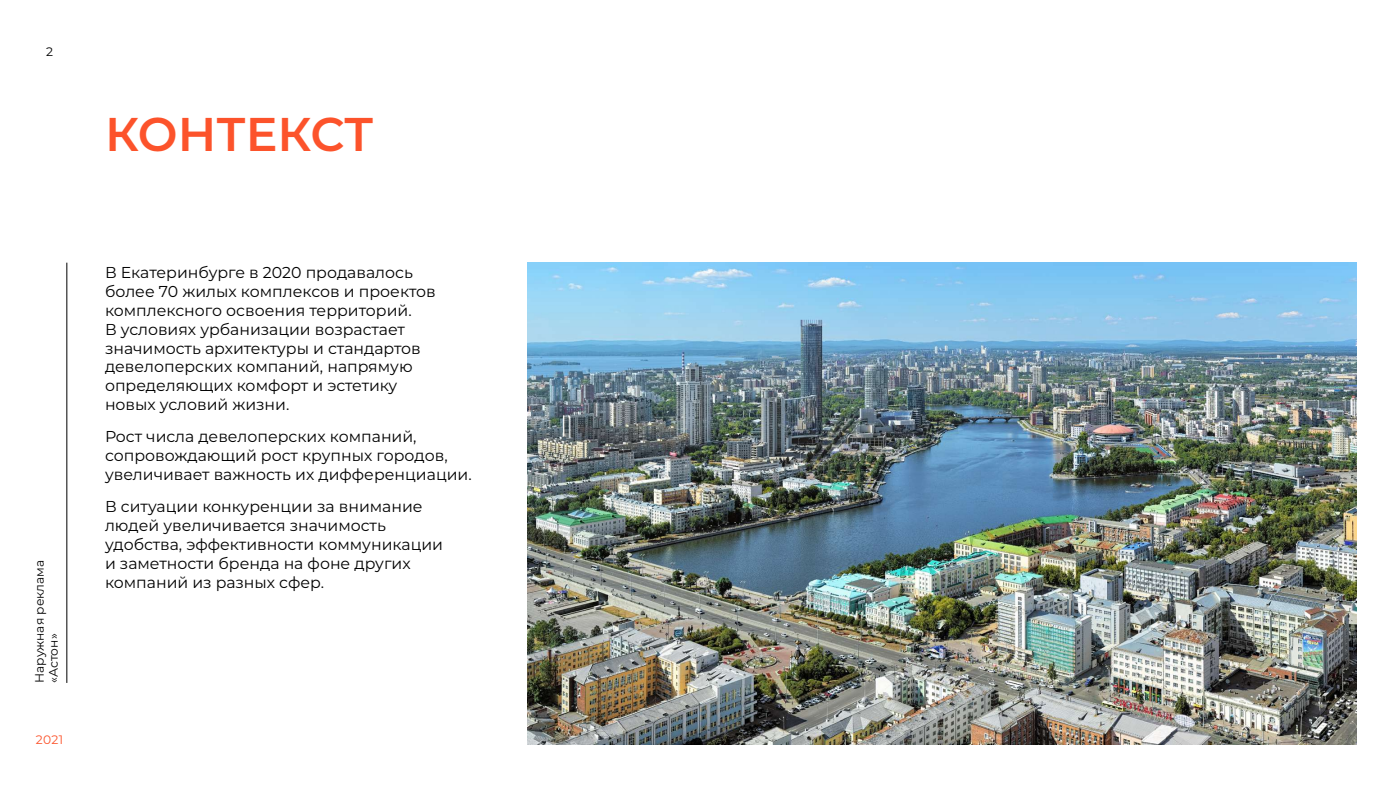
<style>
.page{position:relative;width:1400px;height:788px;background:#fff}
.page>*{position:absolute;margin:0;border:0;box-sizing:border-box;transform-origin:0 0}
.t1{font:600 47.25px "Montserrat";color:#fc532b}
.t2{font:15.75px/18.9px "Montserrat";color:#000}
.t3{font:12.25px/14px "Montserrat";color:#000}
.t4{font:12.25px "Montserrat";color:#fc532b}
</style>
<div class="page">
<hr style="left:66px;top:262px;width:1px;height:420px;background:#000">
<img style="left:527px;top:262px;width:829px;height:482px">
<p class="t3" style="left:46px;top:44px;width:8px">2</p>
<h1 class="t1" style="left:105px;top:100px;width:270px">КОНТЕКСТ</h1>
<p class="t3" style="left:32px;top:682px;width:124px;rotate:-90deg">Наружная реклама «Астон»</p>
<p class="t4" style="left:36px;top:731px;width:29px">2021</p>
<p class="t2" style="left:105px;top:262px;width:332px">В Екатеринбурге в 2020 продавалось более 70 жилых комплексов и проектов комплексного освоения территорий.<br>В условиях урбанизации возрастает значимость архитектуры и стандартов девелоперских компаний, напрямую определяющих комфорт и эстетику новых условий жизни.</p>
<p class="t2" style="left:105px;top:426px;width:368px">Рост числа девелоперских компаний, сопровождающий рост крупных городов, увеличивает важность их дифференциации.</p>
<p class="t2" style="left:105px;top:496px;width:340px">В ситуации конкуренции за внимание людей увеличивается значимость удобства, эффективности коммуникации и заметности бренда на фоне других компаний из разных сфер.</p>
</div>
